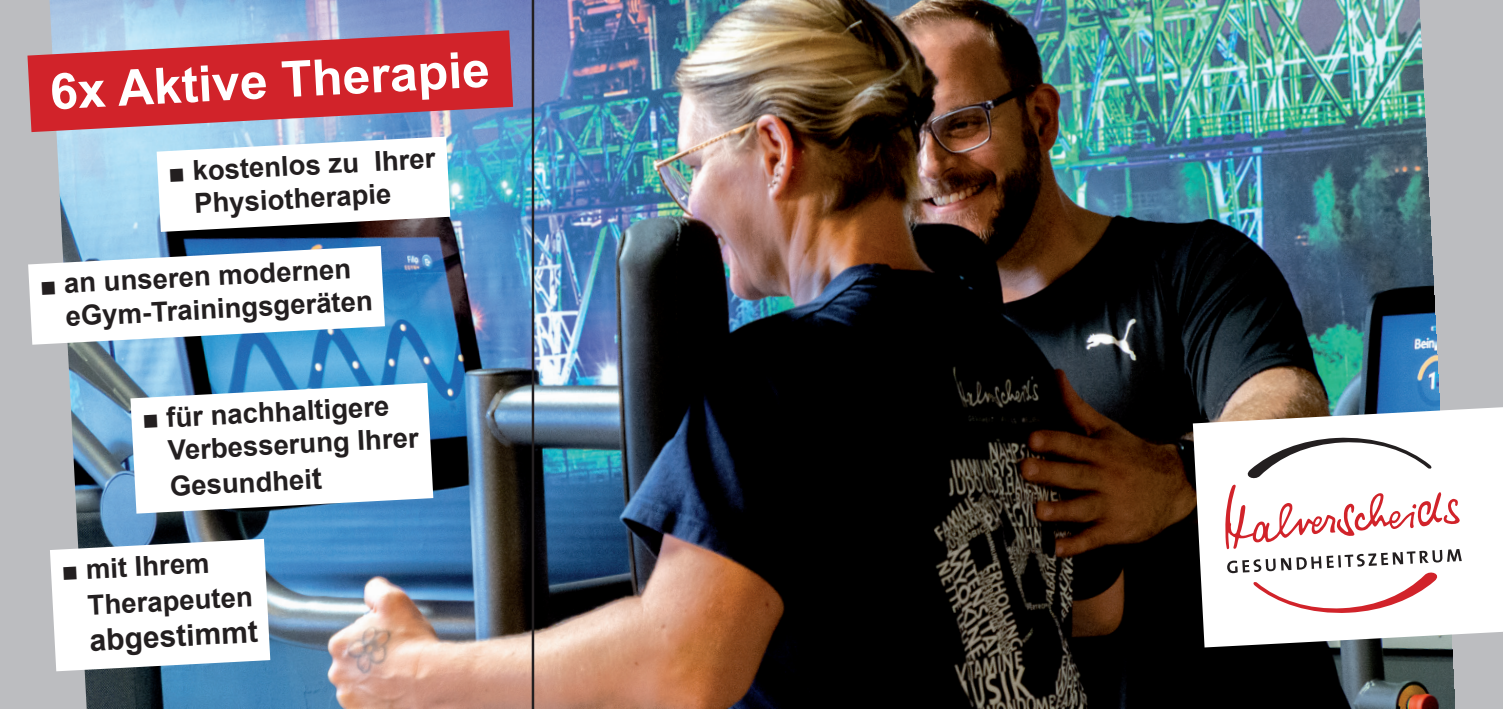
<style>
.page{position:relative;width:1503px;height:709px;background:#fff}
.page>*{position:absolute;margin:0;border:0;box-sizing:border-box;transform-origin:0 0}
.t1{font:700 50px "Arial";color:#fff}
.t2{font:700 30px "Arial";color:#231f20}
.t3{font:700 27.5px/33px "Arial";color:#231f20}
.s1{font-size:30px}
</style>
<div class="page">
<div style="left:0;top:0;width:1502px;height:709px;background:#bcbdc0"></div>
<img style="left:50px;top:0;width:1405px;height:709px">
<hr style="left:531px;top:0;width:3px;height:709px;background:#231f20">
<svg style="left:27px;top:30px;width:486px;height:102px;background:#c44b58"></svg>
<svg style="left:1192px;top:407px;width:310px;height:240px;background:#dedede"></svg>
<svg style="left:157px;top:136px;width:293px;height:96px;background:#e4e8ea"></svg>
<svg style="left:28px;top:246px;width:357px;height:99px;background:#dee9f2"></svg>
<svg style="left:130px;top:383px;width:303px;height:130px;background:#e6eef4"></svg>
<svg style="left:50px;top:539px;width:220px;height:132px;background:#edf1f4"></svg>
<svg style="left:1225px;top:436px;width:236px;height:178px;background:#efe0e1"></svg>
<h1 class="t1" style="left:48px;top:59px;width:442px;rotate:-3deg">6x Aktive Therapie</h1>
<p class="t3" style="left:192px;top:155px;width:244px;text-indent:-24px;rotate:-3deg">■ kostenlos zu Ihrer<br>Physiotherapie</p>
<p class="t3" style="left:63px;top:268px;width:309px;text-indent:-24px;rotate:-3deg">■ an unseren modernen eGym-Trainingsgeräten</p>
<p class="t3" style="left:166px;top:402px;width:252px;text-indent:-24px;rotate:-3deg">■ für nachhaltigere<br>Verbesserung Ihrer</p>
<p class="t3" style="left:169px;top:471px;width:154px;rotate:-3deg">Gesundhei<span class="s1">t</span></p>
<p class="t3" style="left:85px;top:552px;width:167px;line-height:36px;text-indent:-24px;rotate:-3deg">■ mit Ihrem<br>Therapeuten</p>
<p class="t2" style="left:89px;top:620px;width:170px;rotate:-3deg">abgestimmt</p>
</div>
